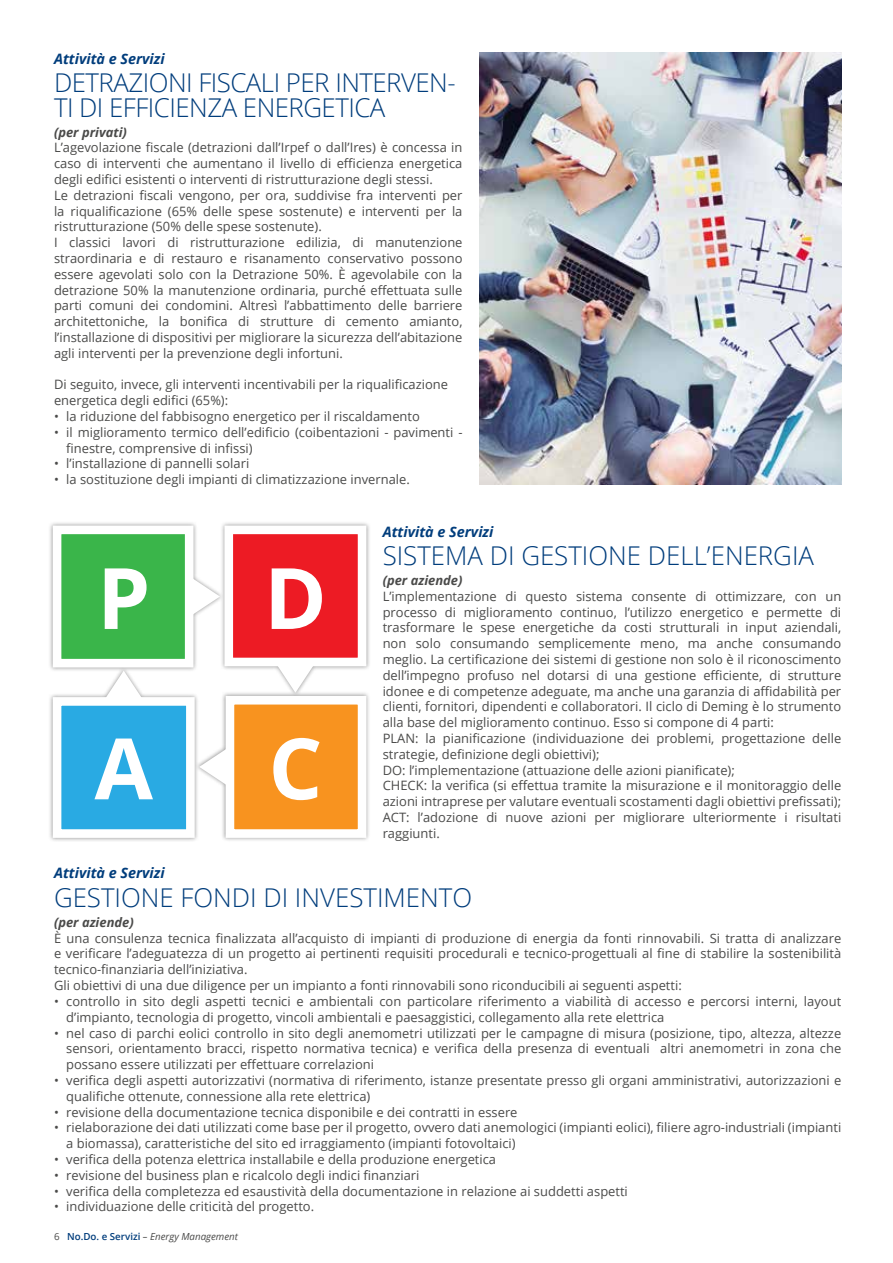
<style>
.page{position:relative;width:893px;height:1263px;background:#fff}
.page>*{position:absolute;margin:0;border:0;box-sizing:border-box;transform-origin:0 0}
.t1{font:700 84.75px/170.4px "Open Sans";color:#fff}
.t2{font:300 25.8px "Open Sans";color:#003d7c}
.t3{font:300 25.8px/24.5px "Open Sans";letter-spacing:-.02em;color:#003d7c}
.t4{font:italic 700 14.4px "Open Sans";color:#003d7c}
.t5{font:12.9px/15.8px "Open Sans";color:#4a4a49}
.t6{font:italic 700 12.9px "Open Sans";color:#4a4a49}
.t7{font:italic 9.75px "Open Sans";color:#4a4a49}
.s1{font-style:normal}
.s2{font-weight:600;font-style:normal;color:#003d7c}
</style>
<div class="page">
<img style="left:479px;top:53px;width:362px;height:431px">
<div style="left:48px;top:521px;width:176px;height:151px;background:#000;opacity:.41"></div>
<svg style="left:193px;top:563px;width:27px;height:67px"></svg>
<div style="left:53px;top:525px;width:140px;height:142px;background:#3ab54a;border:9px solid #fff"></div>
<div style="left:220px;top:521px;width:151px;height:176px;background:#000;opacity:.41"></div>
<svg style="left:262px;top:666px;width:67px;height:25px"></svg>
<div style="left:224px;top:525px;width:142px;height:141px;background:#ed1b24;border:9px solid #fff"></div>
<div style="left:195px;top:691px;width:176px;height:152px;background:#000;opacity:.41"></div>
<svg style="left:199px;top:733px;width:27px;height:67px"></svg>
<div style="left:226px;top:696px;width:140px;height:142px;background:#f8931f;border:9px solid #fff"></div>
<div style="left:48px;top:667px;width:151px;height:175px;background:#000;opacity:.41"></div>
<svg style="left:90px;top:671px;width:67px;height:26px"></svg>
<div style="left:53px;top:697px;width:142px;height:141px;background:#29aae3;border:9px solid #fff"></div>
<p class="t4" style="left:54px;top:48px;width:112px">Attività e Servizi</p>
<h2 class="t3" style="left:54px;top:70px;width:403px">DETRAZIONI FISCALI PER INTERVEN-<br>TI DI EFFICIENZA ENERGETICA</h2>
<p class="t6" style="left:54px;top:123px;width:74px">(per privati)</p>
<p class="t5" style="left:54px;top:139px;width:410px">L’agevolazione fiscale (detrazioni dall’Irpef o dall’Ires) è concessa in caso di interventi che aumentano il livello di efficienza energetica degli edifici esistenti o interventi di ristrutturazione degli stessi.<br>Le detrazioni fiscali vengono, per ora, suddivise fra interventi per la riqualificazione (65% delle spese sostenute) e interventi per la ristrutturazione (50% delle spese sostenute).<br>I classici lavori di ristrutturazione edilizia, di manutenzione straordinaria e di restauro e risanamento conservativo possono essere agevolati solo con la Detrazione 50%. È agevolabile con la detrazione 50% la manutenzione ordinaria, purché effettuata sulle parti comuni dei condomini. Altresì l’abbattimento delle barriere architettoniche, la bonifica di strutture di cemento amianto, l’installazione di dispositivi per migliorare la sicurezza dell’abitazione agli interventi per la prevenzione degli infortuni.</p>
<p class="t5" style="left:54px;top:376px;width:396px">Di seguito, invece, gli interventi incentivabili per la riqualificazione energetica degli edifici (65%):</p>
<p class="t5" style="left:54px;top:408px;width:367px">• la riduzione del fabbisogno energetico per il riscaldamento</p>
<p class="t5" style="left:66px;top:424px;width:398px;text-indent:-12px">• il miglioramento termico dell’edificio (coibentazioni - pavimenti - finestre, comprensive di infissi)</p>
<p class="t5" style="left:54px;top:456px;width:197px">• l’installazione di pannelli solari</p>
<p class="t5" style="left:54px;top:471px;width:357px">• la sostituzione degli impianti di climatizzazione invernale.</p>
<h1 class="t1" style="left:94px;top:511px;width:60px">P<br>A</h1>
<h1 class="t1" style="left:264px;top:511px;width:64px">D<br>C</h1>
<p class="t4" style="left:383px;top:521px;width:112px">Attività e Servizi</p>
<h2 class="t2" style="left:383px;top:538px;width:433px">SISTEMA DI GESTIONE DELL’ENERGIA</h2>
<p class="t6" style="left:383px;top:571px;width:81px">(per aziende)</p>
<p class="t5" style="left:383px;top:588px;width:460px">L’implementazione di questo sistema consente di ottimizzare, con un processo di miglioramento continuo, l’utilizzo energetico e permette di trasformare le spese energetiche da costi strutturali in input aziendali, non solo consumando semplicemente meno, ma anche consumando meglio. La certificazione dei sistemi di gestione non solo è il riconoscimento dell’impegno profuso nel dotarsi di una gestione efficiente, di strutture idonee e di competenze adeguate, ma anche una garanzia di affidabilità per clienti, fornitori, dipendenti e collaboratori. Il ciclo di Deming è lo strumento alla base del miglioramento continuo. Esso si compone di 4 parti:<br>PLAN: la pianificazione (individuazione dei problemi, progettazione delle strategie, definizione degli obiettivi);<br>DO: l’implementazione (attuazione delle azioni pianificate);<br>CHECK: la verifica (si effettua tramite la misurazione e il monitoraggio delle azioni intraprese per valutare eventuali scostamenti dagli obiettivi prefissati); ACT: l’adozione di nuove azioni per migliorare ulteriormente i risultati raggiunti.</p>
<p class="t4" style="left:54px;top:863px;width:112px">Attività e Servizi</p>
<h2 class="t2" style="left:54px;top:880px;width:420px">GESTIONE FONDI DI INVESTIMENTO</h2>
<p class="t6" style="left:54px;top:913px;width:81px">(per aziende)</p>
<p class="t5" style="left:54px;top:930px;width:789px">È una consulenza tecnica finalizzata all’acquisto di impianti di produzione di energia da fonti rinnovabili. Si tratta di analizzare e verificare l’adeguatezza di un progetto ai pertinenti requisiti procedurali e tecnico-progettuali al fine di stabilire la sostenibilità tecnico-finanziaria dell’iniziativa.<br>Gli obiettivi di una due diligence per un impianto a fonti rinnovabili sono riconducibili ai seguenti aspetti:</p>
<p class="t5" style="left:66px;top:993px;width:776px;text-indent:-12px">• controllo in sito degli aspetti tecnici e ambientali con particolare riferimento a viabilità di accesso e percorsi interni, layout d’impianto, tecnologia di progetto, vincoli ambientali e paesaggistici, collegamento alla rete elettrica</p>
<p class="t5" style="left:66px;top:1025px;width:776px;text-align:justify;text-indent:-12px">• nel caso di parchi eolici controllo in sito degli anemometri utilizzati per le campagne di misura (posizione, tipo, altezza, altezze sensori, orientamento bracci, rispetto normativa tecnica) e verifica della presenza di eventuali altri anemometri in zona che possano essere utilizzati per effettuare correlazioni</p>
<p class="t5" style="left:66px;top:1072px;width:776px;text-indent:-12px">• verifica degli aspetti autorizzativi (normativa di riferimento, istanze presentate presso gli organi amministrativi, autorizzazioni e qualifiche ottenute, connessione alla rete elettrica)</p>
<p class="t5" style="left:54px;top:1104px;width:465px">• revisione della documentazione tecnica disponibile e dei contratti in essere</p>
<p class="t5" style="left:66px;top:1119px;width:776px;text-indent:-12px">• rielaborazione dei dati utilizzati come base per il progetto, ovvero dati anemologici (impianti eolici), filiere agro-industriali (impianti a biomassa), caratteristiche del sito ed irraggiamento (impianti fotovoltaici)</p>
<p class="t5" style="left:54px;top:1151px;width:444px">• verifica della potenza elettrica installabile e della produzione energetica</p>
<p class="t5" style="left:54px;top:1167px;width:367px">• revisione del business plan e ricalcolo degli indici finanziari</p>
<p class="t5" style="left:54px;top:1183px;width:575px">• verifica della completezza ed esaustività della documentazione in relazione ai suddetti aspetti</p>
<p class="t5" style="left:54px;top:1198px;width:262px">• individuazione delle criticità del progetto.</p>
<p class="t7" style="left:54px;top:1230px;width:185px"><span class="s1">6</span> <span class="s2">No.Do. e Servizi</span> – Energy Management</p>
</div>
